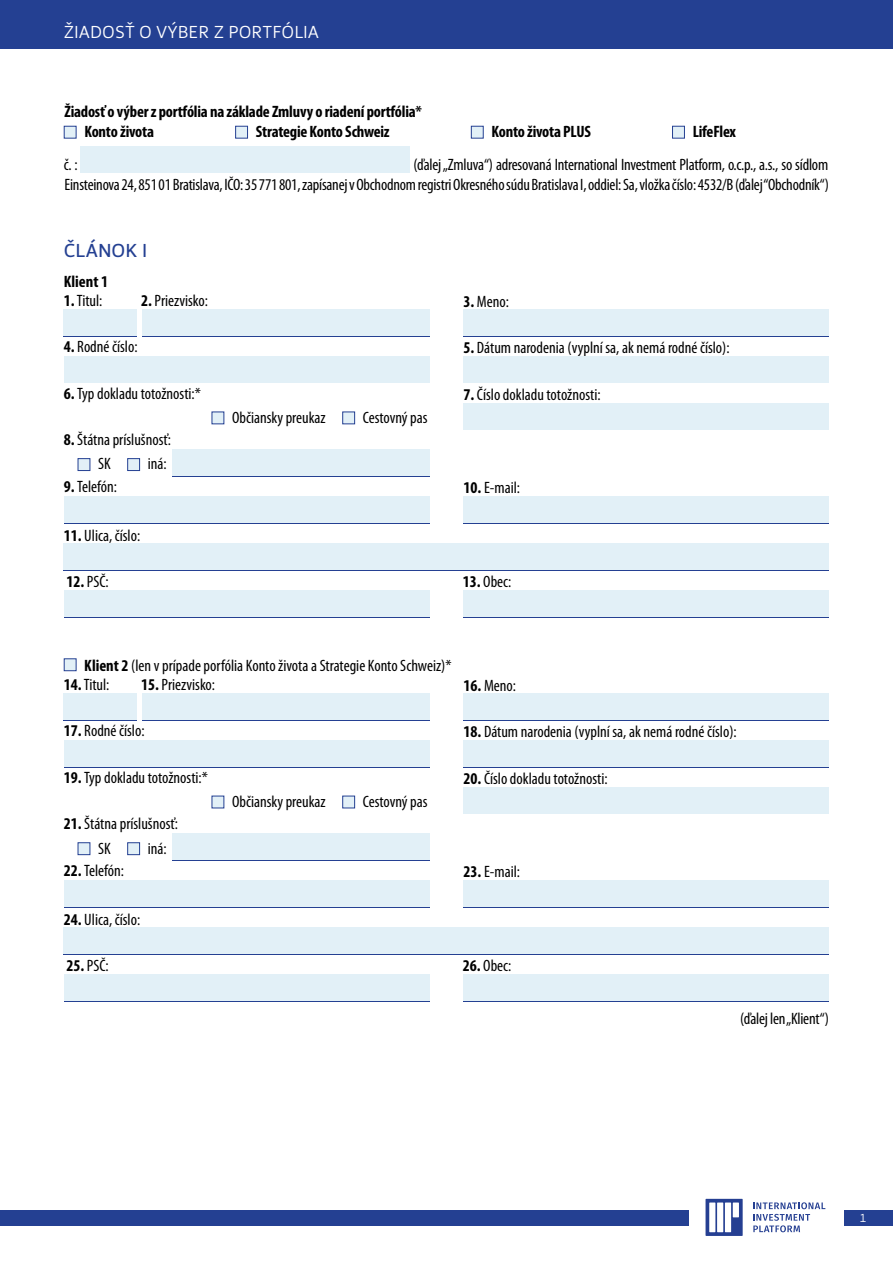
<style>
.page{position:relative;width:893px;height:1263px;background:#fff}
.page>*{position:absolute;margin:0;border:0;box-sizing:border-box;transform-origin:0 0}
.t1{font:19.5px "Priva Two Pro";color:#244092}
.t2{font:18px "Priva One Pro";color:#fff}
.t3{font:condensed 16.5px/19.8px "Myriad Pro";color:#000;text-align:right}
.t4{font:700 condensed 16.5px/19.8px "Myriad Pro";letter-spacing:-.015em;color:#000}
.t5{font:12px "Priva One Pro";color:#fff}
.s1{font-weight:700}
</style>
<div class="page">
<div style="left:0;top:0;width:893px;height:49px;background:#244092"></div>
<div style="left:844px;top:1210px;width:49px;height:16px;background:#244092"></div>
<div style="left:0;top:1210px;width:689px;height:16px;background:#244092"></div>
<svg style="left:753px;top:1202px;width:72px;height:30px"></svg>
<svg style="left:705px;top:1199px;width:38px;height:37px"></svg>
<div style="left:717px;top:1202px;width:6px;height:30px;background:#fff"></div>
<div style="left:725px;top:1202px;width:6px;height:30px;background:#fff"></div>
<div style="left:709px;top:1202px;width:6px;height:30px;background:#fff"></div>
<div style="left:733px;top:1202px;width:6px;height:15px;background:#fff"></div>
<div style="left:64px;top:126px;width:13px;height:13px;background:#e2f0f7;border:1px solid #244092"></div>
<div style="left:235px;top:126px;width:13px;height:13px;background:#e2f0f7;border:1px solid #244092"></div>
<div style="left:471px;top:126px;width:13px;height:13px;background:#e2f0f7;border:1px solid #244092"></div>
<div style="left:672px;top:126px;width:13px;height:13px;background:#e2f0f7;border:1px solid #244092"></div>
<div style="left:81px;top:146px;width:329px;height:27px;background:#e2f0f7"></div>
<div style="left:64px;top:658px;width:13px;height:13px;background:#e2f0f7;border:1px solid #244092"></div>
<div style="left:64px;top:356px;width:365px;height:27px;background:#e2f0f7"></div>
<div style="left:64px;top:740px;width:365px;height:27px;background:#e2f0f7"></div>
<div style="left:64px;top:497px;width:365px;height:27px;background:#244092"></div>
<div style="left:64px;top:496px;width:365px;height:27px;background:#e2f0f7"></div>
<div style="left:64px;top:881px;width:365px;height:27px;background:#244092"></div>
<div style="left:64px;top:880px;width:365px;height:27px;background:#e2f0f7"></div>
<div style="left:463px;top:356px;width:366px;height:27px;background:#e2f0f7"></div>
<div style="left:463px;top:740px;width:366px;height:27px;background:#e2f0f7"></div>
<div style="left:463px;top:497px;width:366px;height:27px;background:#244092"></div>
<div style="left:463px;top:496px;width:366px;height:27px;background:#e2f0f7"></div>
<div style="left:463px;top:881px;width:366px;height:27px;background:#244092"></div>
<div style="left:463px;top:880px;width:366px;height:27px;background:#e2f0f7"></div>
<div style="left:64px;top:310px;width:73px;height:27px;background:#244092"></div>
<div style="left:64px;top:309px;width:73px;height:27px;background:#e2f0f7"></div>
<div style="left:64px;top:694px;width:73px;height:27px;background:#244092"></div>
<div style="left:64px;top:693px;width:73px;height:27px;background:#e2f0f7"></div>
<div style="left:142px;top:310px;width:287px;height:27px;background:#244092"></div>
<div style="left:142px;top:309px;width:287px;height:27px;background:#e2f0f7"></div>
<div style="left:142px;top:694px;width:287px;height:27px;background:#244092"></div>
<div style="left:142px;top:693px;width:287px;height:27px;background:#e2f0f7"></div>
<div style="left:463px;top:310px;width:366px;height:27px;background:#244092"></div>
<div style="left:463px;top:309px;width:366px;height:27px;background:#e2f0f7"></div>
<div style="left:463px;top:694px;width:366px;height:27px;background:#244092"></div>
<div style="left:463px;top:693px;width:366px;height:27px;background:#e2f0f7"></div>
<div style="left:463px;top:403px;width:366px;height:27px;background:#e2f0f7"></div>
<div style="left:463px;top:787px;width:366px;height:27px;background:#e2f0f7"></div>
<div style="left:64px;top:544px;width:765px;height:27px;background:#244092"></div>
<div style="left:64px;top:543px;width:765px;height:27px;background:#e2f0f7"></div>
<div style="left:64px;top:928px;width:765px;height:27px;background:#244092"></div>
<div style="left:64px;top:927px;width:765px;height:27px;background:#e2f0f7"></div>
<div style="left:64px;top:591px;width:365px;height:27px;background:#244092"></div>
<div style="left:64px;top:590px;width:365px;height:27px;background:#e2f0f7"></div>
<div style="left:64px;top:975px;width:365px;height:27px;background:#244092"></div>
<div style="left:64px;top:974px;width:365px;height:27px;background:#e2f0f7"></div>
<div style="left:463px;top:591px;width:366px;height:27px;background:#244092"></div>
<div style="left:463px;top:590px;width:366px;height:27px;background:#e2f0f7"></div>
<div style="left:463px;top:975px;width:366px;height:27px;background:#244092"></div>
<div style="left:463px;top:974px;width:366px;height:27px;background:#e2f0f7"></div>
<div style="left:172px;top:834px;width:257px;height:27px;background:#244092"></div>
<div style="left:172px;top:833px;width:257px;height:27px;background:#e2f0f7"></div>
<div style="left:212px;top:796px;width:12px;height:12px;background:#e2f0f7"></div>
<div style="left:342px;top:796px;width:13px;height:12px;background:#e2f0f7;border:1px solid #244092"></div>
<div style="left:78px;top:842px;width:12px;height:13px;background:#e2f0f7;border:1px solid #244092"></div>
<div style="left:127px;top:842px;width:13px;height:13px;background:#e2f0f7;border:1px solid #244092"></div>
<div style="left:172px;top:450px;width:257px;height:27px;background:#244092"></div>
<div style="left:172px;top:449px;width:257px;height:27px;background:#e2f0f7"></div>
<div style="left:212px;top:411px;width:12px;height:13px;background:#e2f0f7"></div>
<div style="left:342px;top:411px;width:13px;height:13px;background:#e2f0f7;border:1px solid #244092"></div>
<div style="left:78px;top:458px;width:12px;height:13px;background:#e2f0f7;border:1px solid #244092"></div>
<div style="left:127px;top:458px;width:13px;height:13px;background:#e2f0f7;border:1px solid #244092"></div>
<p class="t2" style="left:64px;top:21px;width:257px">ŽIADOSŤ O VÝBER Z PORTFÓLIA</p>
<p class="t4" style="left:84px;top:102px;width:339px;text-indent:-20px">Žiadosť o výber z portfólia na základe Zmluvy o riadení portfólia*<br>Konto života</p>
<p class="t4" style="left:256px;top:121px;width:135px">Strategie Konto Schweiz</p>
<p class="t4" style="left:491px;top:121px;width:101px">Konto života PLUS</p>
<p class="t4" style="left:693px;top:121px;width:45px">LifeFlex</p>
<p class="t3" style="left:65px;top:155px;width:766px">(ďalej „Zmluva“) adresovaná International Investment Platform, o.c.p., a.s., so sídlom<br>Einsteinova 24, 851 01 Bratislava, IČO: 35 771 801, zapísanej v Obchodnom registri Okresného súdu Bratislava I, oddiel: Sa, vložka číslo: 4532/B (ďalej “Obchodník“)</p>
<p class="t3" style="left:64px;top:155px;width:16px">č. :</p>
<p class="t1" style="left:64px;top:238px;width:85px">ČLÁNOK I</p>
<p class="t4" style="left:64px;top:271px;width:46px">Klient 1</p>
<p class="t3" style="left:64px;top:290px;width:40px"><span class="s1">1.</span> Titul:</p>
<p class="t3" style="left:141px;top:290px;width:68px"><span class="s1">2.</span> Priezvisko:</p>
<p class="t3" style="left:64px;top:337px;width:75px"><span class="s1">4.</span> Rodné číslo:</p>
<p class="t3" style="left:64px;top:383px;width:139px"><span class="s1">6.</span> Typ dokladu totožnosti:*</p>
<p class="t3" style="left:64px;top:429px;width:109px"><span class="s1">8.</span> Štátna príslušnosť:</p>
<p class="t3" style="left:64px;top:476px;width:55px"><span class="s1">9.</span> Telefón:</p>
<p class="t3" style="left:98px;top:454px;width:14px">SK</p>
<p class="t3" style="left:148px;top:454px;width:20px">iná:</p>
<p class="t3" style="left:232px;top:407px;width:95px">Občiansky preukaz</p>
<p class="t3" style="left:363px;top:407px;width:66px">Cestovný pas</p>
<p class="t3" style="left:463px;top:291px;width:47px"><span class="s1">3.</span> Meno:</p>
<p class="t3" style="left:463px;top:338px;width:268px"><span class="s1">5.</span> Dátum narodenia (vyplní sa, ak nemá rodné číslo):</p>
<p class="t3" style="left:463px;top:384px;width:139px"><span class="s1">7.</span> Číslo dokladu totožnosti:</p>
<p class="t3" style="left:463px;top:477px;width:58px"><span class="s1">10.</span> E-mail:</p>
<p class="t3" style="left:64px;top:525px;width:78px"><span class="s1">11.</span> Ulica, číslo:</p>
<p class="t3" style="left:66px;top:571px;width:44px"><span class="s1">12.</span> PSČ:</p>
<p class="t3" style="left:463px;top:571px;width:50px"><span class="s1">13.</span> Obec:</p>
<p class="t3" style="left:84px;top:656px;width:369px"><span class="s1">Klient 2</span> (len v prípade porfólia Konto života a Strategie Konto Schweiz)*</p>
<p class="t3" style="left:64px;top:674px;width:47px"><span class="s1">14.</span> Titul:</p>
<p class="t3" style="left:141px;top:674px;width:76px"><span class="s1">15.</span> Priezvisko:</p>
<p class="t3" style="left:64px;top:721px;width:82px"><span class="s1">17.</span> Rodné číslo:</p>
<p class="t3" style="left:64px;top:767px;width:146px"><span class="s1">19.</span> Typ dokladu totožnosti:*</p>
<p class="t3" style="left:64px;top:814px;width:116px"><span class="s1">21.</span> Štátna príslušnosť:</p>
<p class="t3" style="left:64px;top:860px;width:62px"><span class="s1">22.</span> Telefón:</p>
<p class="t3" style="left:98px;top:838px;width:14px">SK</p>
<p class="t3" style="left:148px;top:838px;width:20px">iná:</p>
<p class="t3" style="left:232px;top:791px;width:95px">Občiansky preukaz</p>
<p class="t3" style="left:363px;top:791px;width:66px">Cestovný pas</p>
<p class="t3" style="left:463px;top:675px;width:54px"><span class="s1">16.</span> Meno:</p>
<p class="t3" style="left:463px;top:722px;width:275px"><span class="s1">18.</span> Dátum narodenia (vyplní sa, ak nemá rodné číslo):</p>
<p class="t3" style="left:463px;top:768px;width:146px"><span class="s1">20.</span> Číslo dokladu totožnosti:</p>
<p class="t3" style="left:463px;top:861px;width:58px"><span class="s1">23.</span> E-mail:</p>
<p class="t3" style="left:64px;top:909px;width:78px"><span class="s1">24.</span> Ulica, číslo:</p>
<p class="t3" style="left:66px;top:956px;width:44px"><span class="s1">25.</span> PSČ:</p>
<p class="t3" style="left:463px;top:956px;width:50px"><span class="s1">26.</span> Obec:</p>
<p class="t3" style="left:740px;top:1008px;width:90px">(ďalej len „Klient“)</p>
<p class="t5" style="left:860px;top:1210px;width:8px">1</p>
</div>
